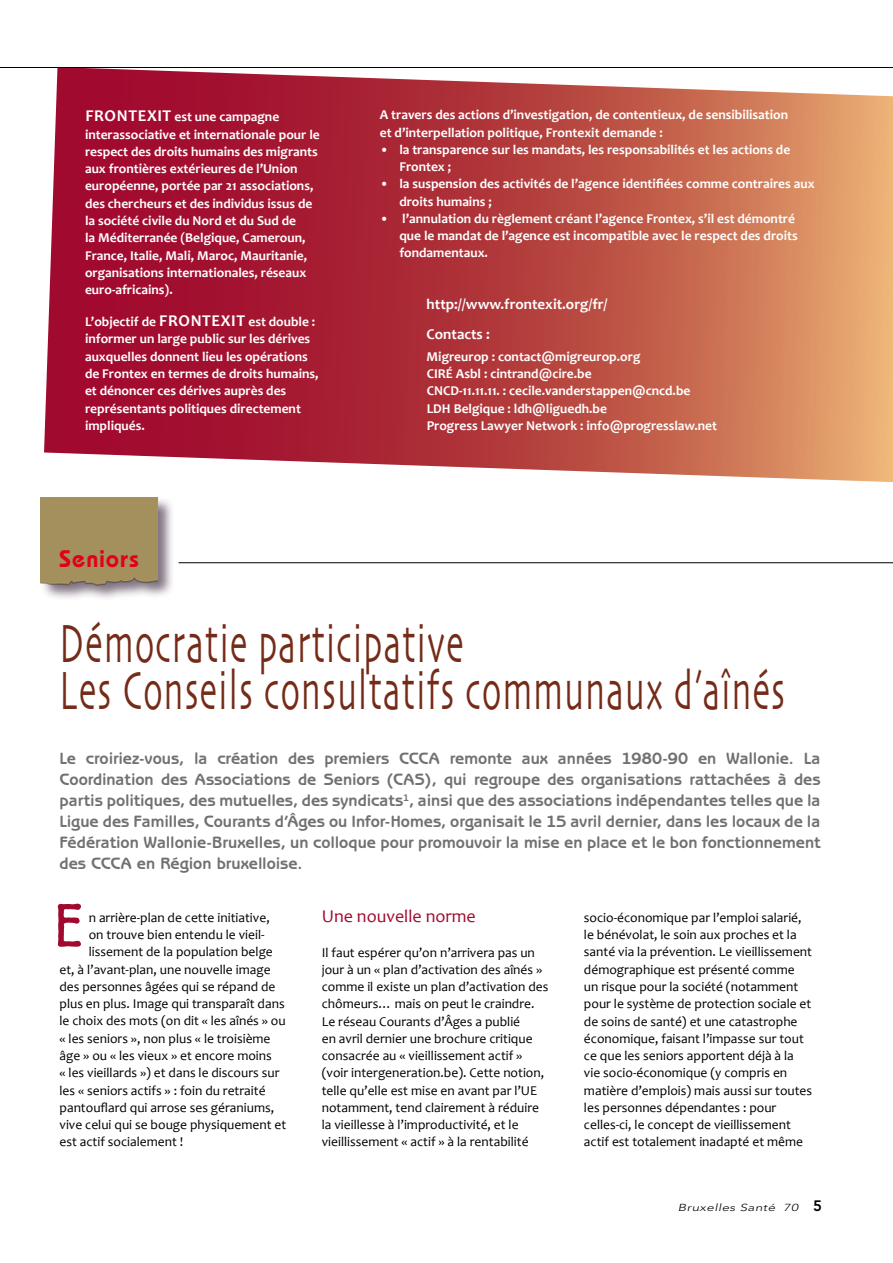
<style>
.page{position:relative;width:893px;height:1263px;background:#fff}
.page>*{position:absolute;margin:0;border:0;box-sizing:border-box;transform-origin:0 0}
.t1{font:300 60px "Berliner Grotesk";color:#a10a2f}
.t2{font:56.25px/46.5px "Skia";letter-spacing:.04em;color:#742b17;scale:.6 1}
.t3{font:600 24px "Bauhaus";letter-spacing:.045em;color:#e2001a}
.t4{font:18px "Candara";color:#a10a2f}
.t5{font:700 16.5px/21px "Benguiat Gothic";color:#707173;text-align:justify}
.t6{font:700 15px/30px "Candara";color:#fff}
.t7{font:13.5px/17.2px "Candara";color:#000}
.t8{font:700 13.5px/17.2px "Candara";color:#fff}
.t9{font:italic 300 10.2px "Avenir";letter-spacing:.03em;color:#000;scale:1.33 1}
.s1{font-size:16.5px}
.s2{font-weight:800;font-style:normal;font-size:15px}
</style>
<div class="page">
<svg style="left:44px;top:68px;width:849px;height:414px;background:#bc5050"></svg>
<hr style="left:0;top:67px;width:893px;height:1px;background:#000">
<div style="left:40px;top:496px;width:134px;height:105px;background:#564556;opacity:.75"></div>
<img style="left:41px;top:497px;width:116px;height:92px">
<hr style="left:179px;top:562px;width:714px;height:1px;background:#000">
<p class="t8" style="left:85px;top:108px;width:236px"><span class="s1">Frontexit</span> est une campagne interassociative et internationale pour le respect des droits humains des migrants aux frontières extérieures de l’Union européenne, portée par 21 associations, des chercheurs et des individus issus de la société civile du Nord et du Sud de<br>la Méditerranée (Belgique, Cameroun, France, Italie, Mali, Maroc, Mauritanie, organisations internationales, réseaux euro-africains).</p>
<p class="t8" style="left:85px;top:313px;width:235px">L’objectif de <span class="s1">Frontexit</span> est double : informer un large public sur les dérives auxquelles donnent lieu les opérations de Frontex en termes de droits humains, et dénoncer ces dérives auprès des représentants politiques directement impliqués.</p>
<h3 class="t3" style="left:59px;top:544px;width:81px">Seniors</h3>
<p class="t8" style="left:380px;top:106px;width:410px">A travers des actions d’investigation, de contentieux, de sensibilisation et d’interpellation politique, Frontexit demande :</p>
<p class="t8" style="left:399px;top:141px;width:392px;text-indent:-19px">• la transparence sur les mandats, les responsabilités et les actions de<br>Frontex ;</p>
<p class="t8" style="left:399px;top:175px;width:417px;text-indent:-19px">• la suspension des activités de l’agence identifiées comme contraires aux droits humains ;</p>
<p class="t8" style="left:399px;top:210px;width:400px;text-indent:-19px">• l’annulation du règlement créant l’agence Frontex, s’il est démontré que le mandat de l’agence est incompatible avec le respect des droits fondamentaux.</p>
<p class="t6" style="left:427px;top:289px;width:182px">http://www.frontexit.org/fr/<br>Contacts :</p>
<p class="t8" style="left:427px;top:348px;width:292px">Migreurop : contact@migreurop.org<br>CIRÉ Asbl : cintrand@cire.be<br>CNCD-11.11.11. : cecile.vanderstappen@cncd.be LDH Belgique : ldh@liguedh.be<br>Progress Lawyer Network : info@progresslaw.net</p>
<h2 class="t2" style="left:60px;top:624px;width:1210px">Démocratie participative<br>Les Conseils consultatifs communaux d’aînés</h2>
<p class="t5" style="left:60px;top:748px;width:763px">Le croiriez-vous, la création des premiers CCCA remonte aux années 1980-90 en Wallonie. La Coordination des Associations de Seniors (CAS), qui regroupe des organisations rattachées à des partis politiques, des mutuelles, des syndicats<sup>1</sup>, ainsi que des associations indépendantes telles que la Ligue des Familles, Courants d’Âges ou Infor-Homes, organisait le 15 avril dernier, dans les locaux de la Fédération Wallonie-Bruxelles, un colloque pour promouvoir la mise en place et le bon fonctionnement des CCCA en Région bruxelloise.</p>
<p class="t7" style="left:89px;top:909px;width:182px">n arrière-plan de cette initiative,</p>
<p class="t7" style="left:89px;top:926px;width:177px">on trouve bien entendu le vieil-</p>
<p class="t7" style="left:89px;top:943px;width:186px">lissement de la population belge</p>
<p class="t7" style="left:60px;top:961px;width:213px">et, à l’avant-plan, une nouvelle image</p>
<p class="t7" style="left:60px;top:978px;width:217px">des personnes âgées qui se répand de</p>
<p class="t7" style="left:60px;top:995px;width:227px">plus en plus. Image qui transparaît dans</p>
<p class="t7" style="left:60px;top:1012px;width:228px">le choix des mots (on dit « les aînés » ou</p>
<p class="t7" style="left:60px;top:1030px;width:213px">« les seniors », non plus « le troisième</p>
<p class="t7" style="left:60px;top:1047px;width:214px">âge » ou « les vieux » et encore moins</p>
<p class="t7" style="left:60px;top:1064px;width:221px">« les vieillards ») et dans le discours sur</p>
<p class="t7" style="left:60px;top:1081px;width:208px">les « seniors actifs » : foin du retraité</p>
<p class="t7" style="left:60px;top:1099px;width:216px">pantouflard qui arrose ses géraniums,</p>
<p class="t7" style="left:60px;top:1116px;width:228px">vive celui qui se bouge physiquement et</p>
<p class="t7" style="left:60px;top:1133px;width:125px">est actif socialement !</p>
<h1 class="t1" style="left:54px;top:892px;width:29px">E</h1>
<h3 class="t4" style="left:322px;top:905px;width:156px">Une nouvelle norme</h3>
<p class="t7" style="left:322px;top:943px;width:228px">Il faut espérer qu’on n’arrivera pas un jour à un « plan d’activation des aînés » comme il existe un plan d’activation des chômeurs… mais on peut le craindre.<br>Le réseau Courants d’Âges a publié<br>en avril dernier une brochure critique consacrée au « vieillissement actif » (voir intergeneration.be). Cette notion, telle qu’elle est mise en avant par l’UE notamment, tend clairement à réduire la vieillesse à l’improductivité, et le vieillissement « actif » à la rentabilité</p>
<p class="t7" style="left:584px;top:909px;width:230px">socio-économique par l’emploi salarié, le bénévolat, le soin aux proches et la santé via la prévention. Le vieillissement démographique est présenté comme un risque pour la société (notamment pour le système de protection sociale et de soins de santé) et une catastrophe économique, faisant l’impasse sur tout ce que les seniors apportent déjà à la vie socio-économique (y compris en matière d’emplois) mais aussi sur toutes les personnes dépendantes : pour celles-ci, le concept de vieillissement actif est totalement inadapté et même</p>
<p class="t9" style="left:678px;top:1201px;width:110px">Bruxelles Santé 70 <span class="s2">5</span></p>
</div>
